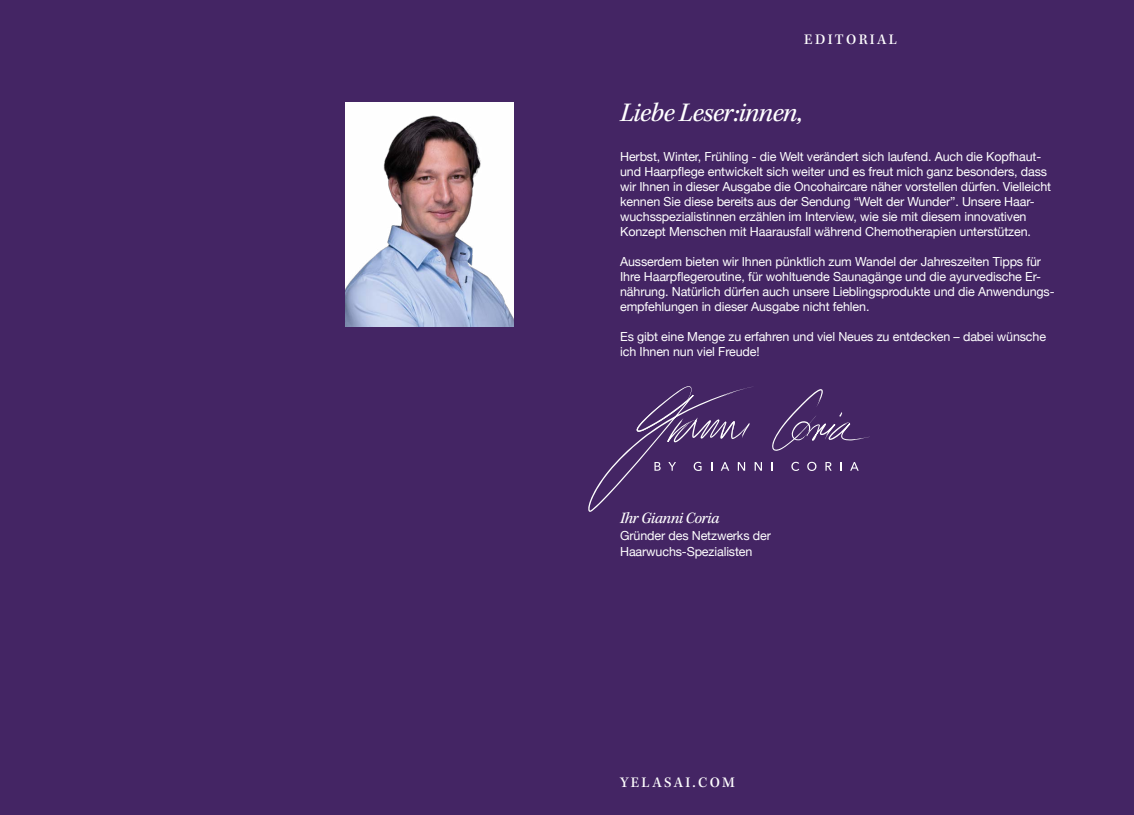
<style>
.page{position:relative;width:1134px;height:815px;background:#442564}
.page>*{position:absolute;margin:0;border:0;box-sizing:border-box;transform-origin:0 0}
.t1{font:italic 27.5px "Kepler Std";letter-spacing:-.03em;color:#fff}
.t2{font:italic 16.25px "Kepler Std";letter-spacing:-.03em;color:#fff}
.t3{font:500 15px "Kepler Std";letter-spacing:.155em;color:#fff}
.t4{font:12.5px/15px "Helvetica Neue";letter-spacing:-.01em;color:#fff}
</style>
<div class="page">
<img style="left:345px;top:102px;width:169px;height:224px">
<svg style="left:772px;top:389px;width:99px;height:62px;background:#50336e"></svg>
<svg style="left:588px;top:386px;width:174px;height:126px;background:#4e316c"></svg>
<svg style="left:771px;top:462px;width:2px;height:9px"></svg>
<svg style="left:791px;top:462px;width:8px;height:9px"></svg>
<svg style="left:807px;top:462px;width:9px;height:9px"></svg>
<svg style="left:825px;top:462px;width:7px;height:9px"></svg>
<svg style="left:840px;top:462px;width:2px;height:9px"></svg>
<svg style="left:850px;top:462px;width:9px;height:9px"></svg>
<p class="t3" style="left:804px;top:31px;width:94px">EDITORIAL</p>
<h1 class="t1" style="left:620px;top:97px;width:184px">Liebe Leser:innen,</h1>
<p class="t4" style="left:620px;top:150px;width:432px">Herbst, Winter, Frühling - die Welt verändert sich laufend. Auch die Kopfhaut&shy;und Haarpflege entwickelt sich weiter und es freut mich ganz besonders, dass wir Ihnen in dieser Ausgabe die Oncohaircare näher vorstellen dürfen. Vielleicht kennen Sie diese bereits aus der Sendung “Welt der Wunder”. Unsere Haar&shy;wuchsspezialistinnen erzählen im Interview, wie sie mit diesem innovativen Konzept Menschen mit Haarausfall während Chemotherapien unterstützen.</p>
<p class="t4" style="left:620px;top:255px;width:436px">Ausserdem bieten wir Ihnen pünktlich zum Wandel der Jahreszeiten Tipps für Ihre Haarpflegeroutine, für wohltuende Saunagänge und die ayurvedische Er&shy;nährung. Natürlich dürfen auch unsere Lieblingsprodukte und die Anwendungs&shy;empfehlungen in dieser Ausgabe nicht fehlen.</p>
<p class="t4" style="left:620px;top:330px;width:427px">Es gibt eine Menge zu erfahren und viel Neues zu entdecken – dabei wünsche ich Ihnen nun viel Freude!</p>
<h2 class="t2" style="left:620px;top:509px;width:101px">Ihr Gianni Coria</h2>
<p class="t4" style="left:620px;top:528px;width:152px;line-height:16.2px">Gründer des Netzwerks der<br>Haarwuchs-Spezialisten</p>
<p class="t3" style="left:620px;top:773px;width:116px">YELASAI.COM</p>
</div>
